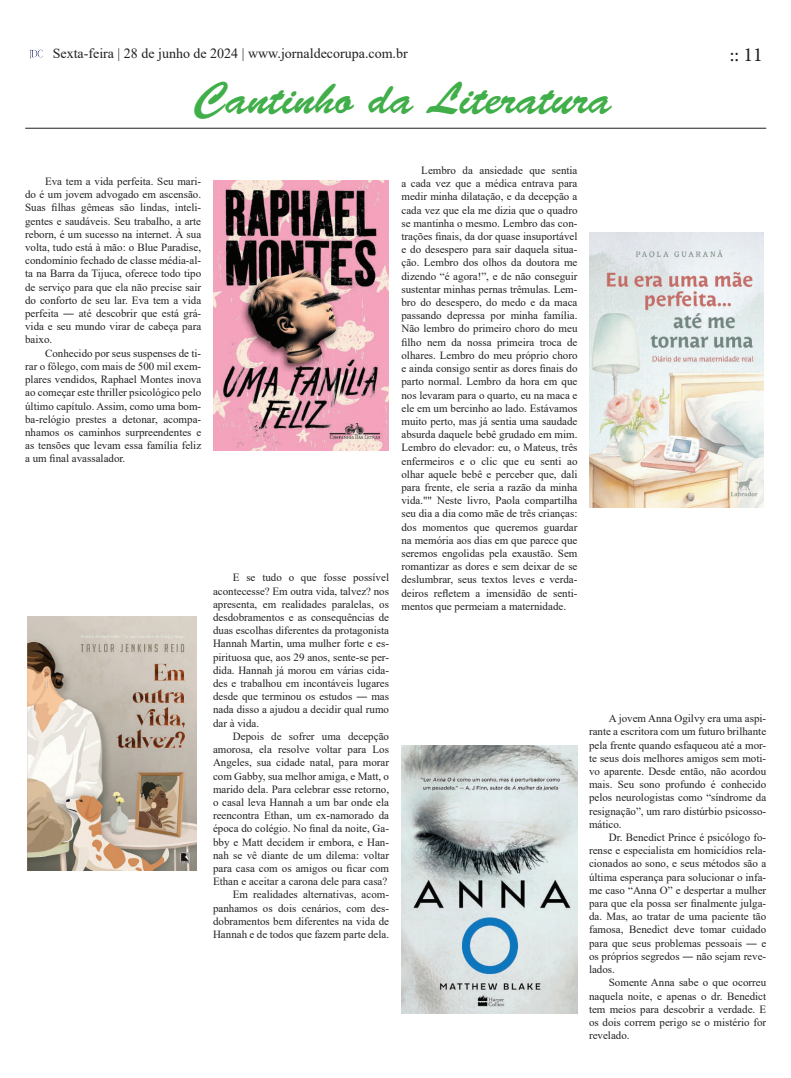
<style>
.page{position:relative;width:791px;height:1078px;background:#fff}
.page>*{position:absolute;margin:0;border:0;box-sizing:border-box;transform-origin:0 0}
.t1{font:45px "Brush Script Std";color:#40ae49}
.t2{font:20px "Minion Pro";color:#231f20}
.t3{font:14px "Times New Roman";color:#231f20}
.t4{font:11px/13.2px "Times New Roman";color:#231f20;text-align:justify}
</style>
<div class="page">
<svg style="left:30px;top:50px;width:13px;height:9px"></svg>
<hr style="left:25px;top:128px;width:741px;height:1px;background:#231f20">
<img style="left:590px;top:232px;width:174px;height:275px">
<img style="left:214px;top:181px;width:174px;height:269px">
<img style="left:401px;top:745px;width:176px;height:268px">
<img style="left:27px;top:616px;width:169px;height:254px">
<p class="t3" style="left:53px;top:43px;width:356px">Sexta-feira | 28 de junho de 2024 | www.jornaldecorupa.com.br</p>
<h2 class="t2" style="left:730px;top:42px;width:34px">:: 11</h2>
<h1 class="t1" style="left:195px;top:73px;width:418px">Cantinho da Literatura</h1>
<p class="t4" style="left:25px;top:174px;width:178px;text-indent:20px">Eva tem a vida perfeita. Seu mari&shy;do é um jovem advogado em ascensão.<br>Suas filhas gêmeas são lindas, inteli&shy;gentes e saudáveis. Seu trabalho, a arte reborn, é um sucesso na internet. À sua volta, tudo está à mão: o Blue Paradise, condomínio fechado de classe média-al&shy;ta na Barra da Tijuca, oferece todo tipo de serviço para que ela não precise sair do conforto de seu lar. Eva tem a vida perfeita ― até descobrir que está grá&shy;vida e seu mundo virar de cabeça para baixo.</p>
<p class="t4" style="left:25px;top:346px;width:178px;text-indent:20px">Conhecido por seus suspenses de ti&shy;rar o fôlego, com mais de 500 mil exem&shy;plares vendidos, Raphael Montes inova ao começar este thriller psicológico pelo último capítulo. Assim, como uma bom&shy;ba-relógio prestes a detonar, acompa&shy;nhamos os caminhos surpreendentes e as tensões que levam essa família feliz a um final avassalador.</p>
<p class="t4" style="left:213px;top:570px;width:178px;text-indent:20px">E se tudo o que fosse possível acontecesse? Em outra vida, talvez? nos apresenta, em realidades paralelas, os desdobramentos e as consequências de duas escolhas diferentes da protagonista Hannah Martin, uma mulher forte e es&shy;pirituosa que, aos 29 anos, sente-se per&shy;dida. Hannah já morou em várias cida&shy;des e trabalhou em incontáveis lugares desde que terminou os estudos ― mas nada disso a ajudou a decidir qual rumo dar à vida.</p>
<p class="t4" style="left:213px;top:729px;width:178px;text-align:right">Depois de sofrer uma decepção amorosa, ela resolve voltar para Los Angeles, sua cidade natal, para morar com Gabby, sua melhor amiga, e Matt, o marido dela. Para celebrar esse retorno, o casal leva Hannah a um bar onde ela reencontra Ethan, um ex-namorado da época do colégio. No final da noite, Ga&shy;bby e Matt decidem ir embora, e Han&shy;nah se vê diante de um dilema: voltar para casa com os amigos ou ficar com Ethan e aceitar a carona dele para casa?<br>Em realidades alternativas, acom&shy;panhamos os dois cenários, com des&shy;dobramentos bem diferentes na vida de Hannah e de todos que fazem parte dela.</p>
<p class="t4" style="left:401px;top:163px;width:178px;text-indent:20px">Lembro da ansiedade que sentia a cada vez que a médica entrava para medir minha dilatação, e da decepção a cada vez que ela me dizia que o quadro se mantinha o mesmo. Lembro das con&shy;trações finais, da dor quase insuportável e do desespero para sair daquela situa&shy;ção. Lembro dos olhos da doutora me dizendo “é agora!”, e de não conseguir sustentar minhas pernas trêmulas. Lem&shy;bro do desespero, do medo e da maca passando depressa por minha família.<br>Não lembro do primeiro choro do meu filho nem da nossa primeira troca de olhares. Lembro do meu próprio choro e ainda consigo sentir as dores finais do parto normal. Lembro da hora em que nos levaram para o quarto, eu na maca e ele em um bercinho ao lado. Estávamos muito perto, mas já sentia uma saudade absurda daquele bebê grudado em mim.<br>Lembro do elevador: eu, o Mateus, três enfermeiros e o clic que eu senti ao olhar aquele bebê e perceber que, dali para frente, ele seria a razão da minha vida."" Neste livro, Paola compartilha seu dia a dia como mãe de três crianças: dos momentos que queremos guardar na memória aos dias em que parece que seremos engolidas pela exaustão. Sem romantizar as dores e sem deixar de se deslumbrar, seus textos leves e verda&shy;deiros refletem a imensidão de senti&shy;mentos que permeiam a maternidade.</p>
<p class="t4" style="left:589px;top:711px;width:179px;text-indent:20px">A jovem Anna Ogilvy era uma aspi&shy;rante a escritora com um futuro brilhante pela frente quando esfaqueou até a mor&shy;te seus dois melhores amigos sem moti&shy;vo aparente. Desde então, não acordou mais. Seu sono profundo é conhecido pelos neurologistas como “síndrome da resignação”, um raro distúrbio psicosso&shy;mático.</p>
<p class="t4" style="left:589px;top:830px;width:179px;text-indent:20px">Dr. Benedict Prince é psicólogo fo&shy;rense e especialista em homicídios rela&shy;cionados ao sono, e seus métodos são a última esperança para solucionar o infa&shy;me caso “Anna O” e despertar a mulher para que ela possa ser finalmente julga&shy;da. Mas, ao tratar de uma paciente tão famosa, Benedict deve tomar cuidado para que seus problemas pessoais ― e os próprios segredos ― não sejam reve&shy;lados.</p>
<p class="t4" style="left:589px;top:975px;width:179px;text-indent:20px">Somente Anna sabe o que ocorreu naquela noite, e apenas o dr. Benedict tem meios para descobrir a verdade. E os dois correm perigo se o mistério for revelado.</p>
</div>
